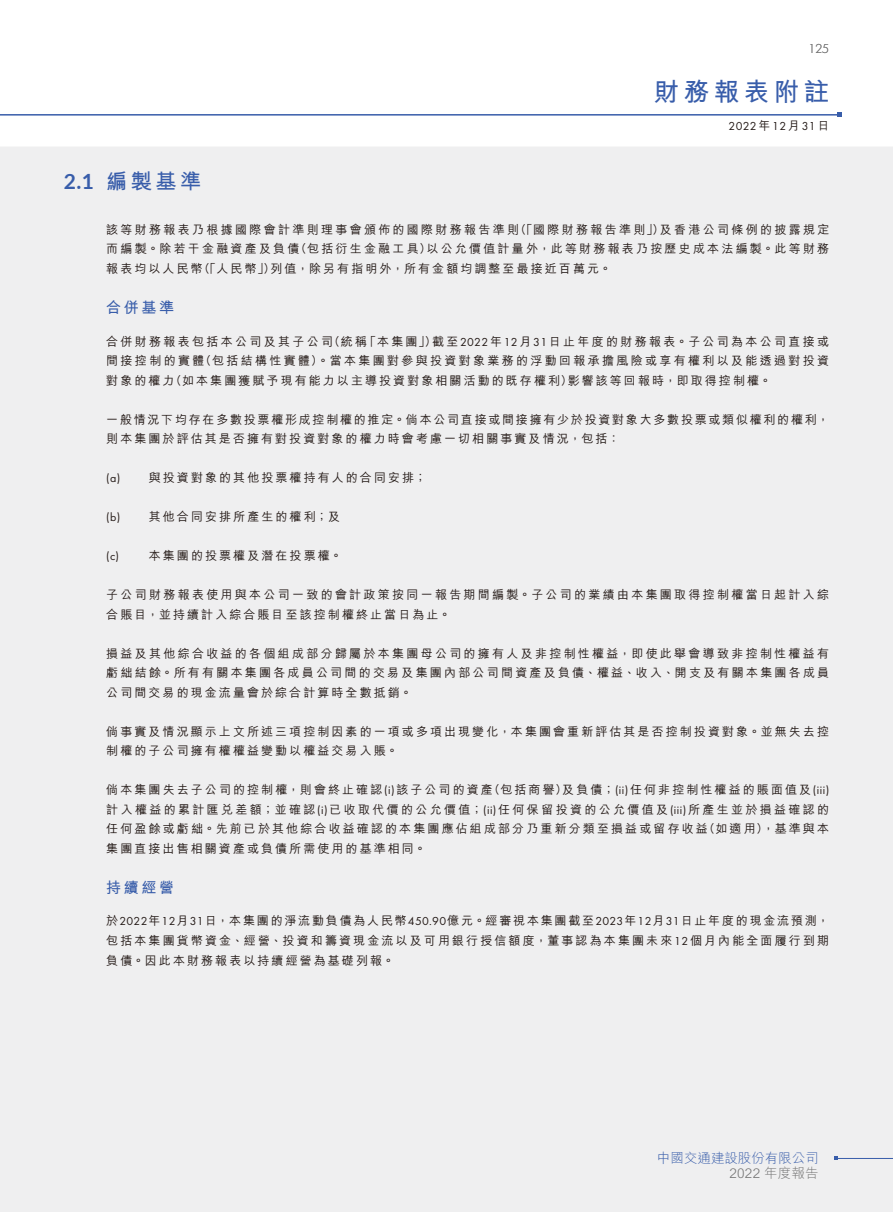
<style>
.page{position:relative;width:893px;height:1212px;background:#fff}
.page>*{position:absolute;margin:0;border:0;box-sizing:border-box;transform-origin:0 0}
.t1{font:700 25.5px "M Hei HK";letter-spacing:.175em;color:#385daa}
.t2{font:700 21px "M Hei HK";color:#385daa}
.t3{font:700 15px "M Hei HK";letter-spacing:.175em;color:#385daa}
.t4{font:300 13.5px "M Hei HK";color:#385daa}
.t5{font:300 13.5px "M Hei HK";letter-spacing:.015em;color:#727272}
.t6{font:300 13.5px "Futura PT";color:#727272}
.t7{font:500 12px/19.5px "M Hei HK";letter-spacing:.175em;color:#231916;text-align:justify}
.t8{font:500 12px/19.5px "M Hei HK";letter-spacing:.145em;color:#231916}
.t9{font:12px "Futura PT";letter-spacing:.025em;color:#231916}
.s1{font-family:"M Hei HK";font-weight:500}
.s2{font-family:"Lato"}
.s3{font-family:"Futura PT";font-weight:400}
</style>
<div class="page">
<div style="left:0;top:147px;width:893px;height:1065px;background:#efeff0"></div>
<hr style="left:0;top:114px;width:840px;height:2px;background:#385daa">
<svg style="left:838px;top:113px;width:4px;height:4px"></svg>
<hr style="left:836px;top:1158px;width:57px;height:1px;background:#385daa">
<p class="t6" style="left:808px;top:40px;width:22px">125</p>
<h1 class="t1" style="left:654px;top:73px;width:177px">財務報表附註</h1>
<p class="t9" style="left:729px;top:118px;width:102px">2022<span class="s1">年</span>12<span class="s1">月</span>31<span class="s1">日</span></p>
<h2 class="t2" style="left:64px;top:166px;width:139px"><span class="s2">2.1</span> 編製基準</h2>
<p class="t7" style="left:106px;top:219px;width:724px">該等財務報表乃根據國際會計準則理事會頒佈的國際財務報告準則（「國際財務報告準則」）及香港公司條例的披露規定而編製。除若干金融資產及負債（包括衍生金融工具）以公允價值計量外，此等財務報表乃按歷史成本法編製。此等財務報表均以人民幣（「人民幣」）列值，除另有指明外，所有金額均調整至最接近百萬元。</p>
<p class="t3" style="left:106px;top:297px;width:69px">合併基準</p>
<p class="t7" style="left:106px;top:330px;width:724px">合併財務報表包括本公司及其子公司（統稱「本集團」）截至<span class="s3">2022</span>年<span class="s3">12</span>月<span class="s3">31</span>日止年度的財務報表。子公司為本公司直接或間接控制的實體（包括結構性實體）。當本集團對參與投資對象業務的浮動回報承擔風險或享有權利以及能透過對投資對象的權力（如本集團獲賦予現有能力以主導投資對象相關活動的既存權利）影響該等回報時，即取得控制權。</p>
<p class="t8" style="left:106px;top:408px;width:724px">一般情況下均存在多數投票權形成控制權的推定。倘本公司直接或間接擁有少於投資對象大多數投票或類似權利的權利，則本集團於評估其是否擁有對投資對象的權力時會考慮一切相關事實及情況，包括：</p>
<p class="t7" style="left:106px;top:467px;width:322px"><span class="s3">(a)</span> 與投資對象的其他投票權持有人的合同安排；</p>
<p class="t7" style="left:106px;top:506px;width:235px"><span class="s3">(b)</span> 其他合同安排所產生的權利；及</p>
<p class="t9" style="left:106px;top:549px;width:14px">(c)</p>
<p class="t7" style="left:149px;top:545px;width:195px">本集團的投票權及潛在投票權。</p>
<p class="t7" style="left:106px;top:584px;width:724px">子公司財務報表使用與本公司一致的會計政策按同一報告期間編製。子公司的業績由本集團取得控制權當日起計入綜合賬目，並持續計入綜合賬目至該控制權終止當日為止。</p>
<p class="t7" style="left:106px;top:642px;width:724px">損益及其他綜合收益的各個組成部分歸屬於本集團母公司的擁有人及非控制性權益，即使此舉會導致非控制性權益有虧絀結餘。所有有關本集團各成員公司間的交易及集團內部公司間資產及負債、權益、收入、開支及有關本集團各成員公司間交易的現金流量會於綜合計算時全數抵銷。</p>
<p class="t7" style="left:106px;top:720px;width:724px">倘事實及情況顯示上文所述三項控制因素的一項或多項出現變化，本集團會重新評估其是否控制投資對象。並無失去控制權的子公司擁有權權益變動以權益交易入賬。</p>
<p class="t7" style="left:106px;top:779px;width:724px">倘本集團失去子公司的控制權，則會終止確認<span class="s3">(i)</span>該子公司的資產（包括商譽）及負債；<span class="s3">(ii)</span>任何非控制性權益的賬面值及<span class="s3">(iii)</span>計入權益的累計匯兌差額；並確認<span class="s3">(i)</span>已收取代價的公允價值；<span class="s3">(ii)</span>任何保留投資的公允價值及<span class="s3">(iii)</span>所產生並於損益確認的任何盈餘或虧絀。先前已於其他綜合收益確認的本集團應佔組成部分乃重新分類至損益或留存收益（如適用），基準與本集團直接出售相關資產或負債所需使用的基準相同。</p>
<p class="t3" style="left:106px;top:877px;width:69px">持續經營</p>
<p class="t7" style="left:106px;top:910px;width:724px">於<span class="s3">2022</span>年<span class="s3">12</span>月<span class="s3">31</span>日，本集團的淨流動負債為人民幣<span class="s3">450.90</span>億元。經審視本集團截至<span class="s3">2023</span>年<span class="s3">12</span>月<span class="s3">31</span>日止年度的現金流預測，包括本集團貨幣資金、經營、投資和籌資現金流以及可用銀行授信額度，董事認為本集團未來<span class="s3">12</span>個月內能全面履行到期負債。因此本財務報表以持續經營為基礎列報。</p>
<p class="t4" style="left:657px;top:1151px;width:163px">中國交通建設股份有限公司</p>
<p class="t5" style="left:730px;top:1166px;width:91px">2022 年度報告</p>
</div>
